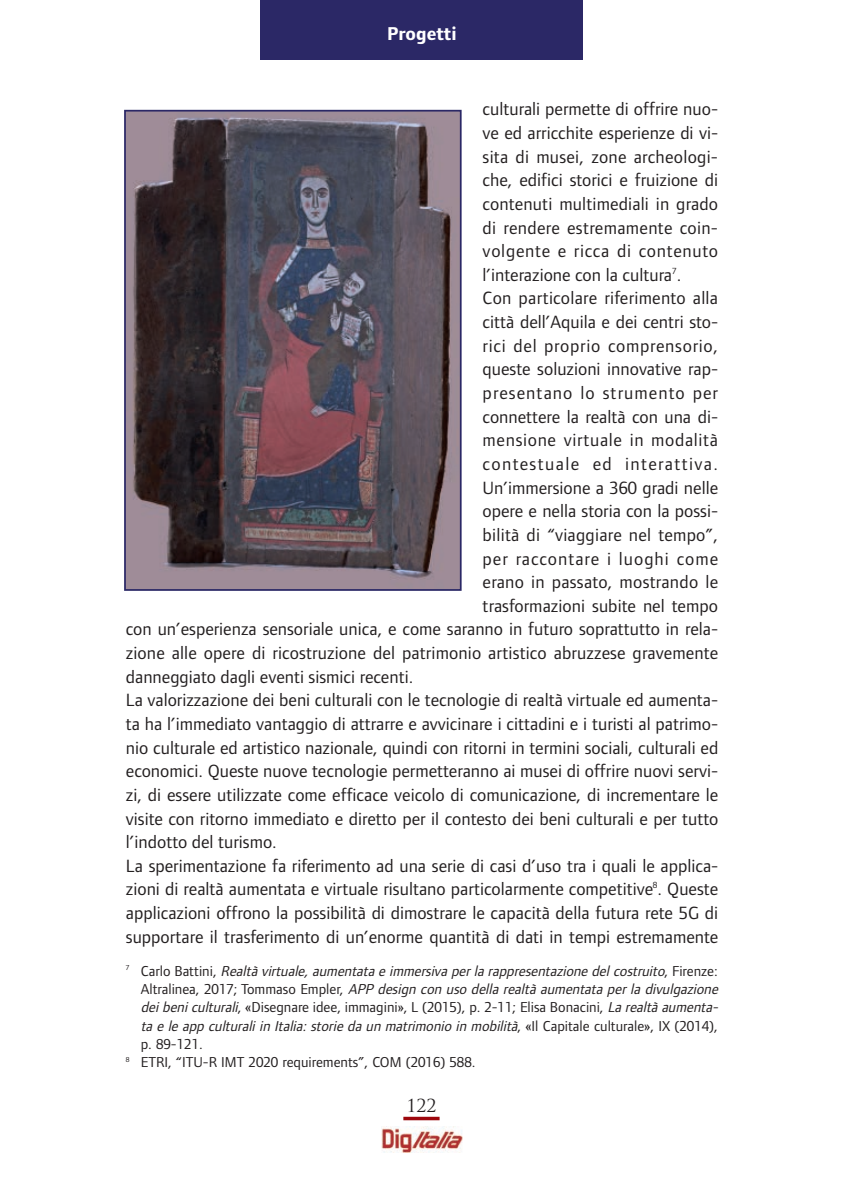
<style>
.page{position:relative;width:844px;height:1191px;background:#fff}
.page>*{position:absolute;margin:0;border:0;box-sizing:border-box;transform-origin:0 0}
.t1{font:700 19.25px "Foundry Form Sans";color:#fff}
.t2{font:18.38px "Foundry Form Sans";color:#231f20}
.t3{font:18.38px "Foundry Form Sans";letter-spacing:.04em;color:#231f20}
.t4{font:18.38px "Foundry Form Sans";letter-spacing:.02em;color:#231f20}
.t5{font:18.38px "Foundry Form Sans";letter-spacing:.035em;color:#231f20}
.t6{font:18.38px "Foundry Form Sans";letter-spacing:.075em;color:#231f20}
.t7{font:18.38px "Foundry Form Sans";letter-spacing:.06em;color:#231f20}
.t8{font:18.38px "Foundry Form Sans";letter-spacing:.055em;color:#231f20}
.t9{font:17.5px "Trajan Pro";color:#231f20}
.t10{font:italic 14.88px "Foundry Form Sans";color:#231f20}
.t11{font:14.88px "Foundry Form Sans";color:#231f20}
.s1{font-style:normal}
.s2{font-style:italic}
</style>
<div class="page">
<img style="left:381px;top:1126px;width:82px;height:26px">
<div style="left:260px;top:0;width:323px;height:60px;background:#2b2866"></div>
<svg style="left:403px;top:1116px;width:36px;height:4px"></svg>
<img style="left:127px;top:113px;width:331px;height:475px">
<div style="left:124px;top:110px;width:337px;height:481px;border:2px solid #2b2866"></div>
<p class="t1" style="left:387px;top:23px;width:71px">Progetti</p>
<p class="t2" style="left:482px;top:99px;width:237px">culturali permette di offrire nuo-</p>
<p class="t2" style="left:482px;top:123px;width:237px">ve ed arricchite esperienze di vi-</p>
<p class="t2" style="left:482px;top:146px;width:237px">sita di musei, zone archeologi-</p>
<p class="t2" style="left:482px;top:170px;width:237px">che, edifici storici e fruizione di</p>
<p class="t2" style="left:482px;top:193px;width:237px">contenuti multimediali in grado</p>
<p class="t4" style="left:482px;top:217px;width:237px">di rendere estremamente coin-</p>
<p class="t3" style="left:482px;top:241px;width:237px">volgente e ricca di contenuto</p>
<p class="t2" style="left:482px;top:264px;width:200px">l’interazione con la cultura<sup>7</sup>.</p>
<p class="t2" style="left:482px;top:288px;width:237px">Con particolare riferimento alla</p>
<p class="t2" style="left:482px;top:312px;width:237px">città dell’Aquila e dei centri sto-</p>
<p class="t3" style="left:482px;top:335px;width:237px">rici del proprio comprensorio,</p>
<p class="t2" style="left:482px;top:359px;width:237px">queste soluzioni innovative rap-</p>
<p class="t7" style="left:482px;top:382px;width:237px">presentano lo strumento per</p>
<p class="t2" style="left:482px;top:406px;width:237px">connettere la realtà con una di-</p>
<p class="t5" style="left:482px;top:430px;width:237px">mensione virtuale in modalità</p>
<p class="t6" style="left:482px;top:453px;width:237px">contestuale ed interattiva.</p>
<p class="t2" style="left:482px;top:477px;width:237px">Un’immersione a 360 gradi nelle</p>
<p class="t2" style="left:482px;top:501px;width:237px">opere e nella storia con la possi-</p>
<p class="t2" style="left:482px;top:524px;width:237px">bilità di “viaggiare nel tempo”,</p>
<p class="t8" style="left:482px;top:548px;width:237px">per raccontare i luoghi come</p>
<p class="t2" style="left:482px;top:571px;width:237px">erano in passato, mostrando le</p>
<p class="t2" style="left:482px;top:595px;width:237px">trasformazioni subite nel tempo</p>
<p class="t2" style="left:126px;top:619px;width:593px">con un’esperienza sensoriale unica, e come saranno in futuro soprattutto in rela-</p>
<p class="t2" style="left:126px;top:642px;width:593px">zione alle opere di ricostruzione del patrimonio artistico abruzzese gravemente</p>
<p class="t2" style="left:126px;top:666px;width:289px">danneggiato dagli eventi sismici recenti.</p>
<p class="t2" style="left:126px;top:690px;width:593px">La valorizzazione dei beni culturali con le tecnologie di realtà virtuale ed aumenta-</p>
<p class="t2" style="left:126px;top:713px;width:593px">ta ha l’immediato vantaggio di attrarre e avvicinare i cittadini e i turisti al patrimo-</p>
<p class="t2" style="left:126px;top:737px;width:593px">nio culturale ed artistico nazionale, quindi con ritorni in termini sociali, culturali ed</p>
<p class="t2" style="left:126px;top:761px;width:593px">economici. Queste nuove tecnologie permetteranno ai musei di offrire nuovi servi-</p>
<p class="t2" style="left:126px;top:784px;width:593px">zi, di essere utilizzate come efficace veicolo di comunicazione, di incrementare le</p>
<p class="t2" style="left:126px;top:808px;width:593px">visite con ritorno immediato e diretto per il contesto dei beni culturali e per tutto</p>
<p class="t2" style="left:126px;top:831px;width:152px">l’indotto del turismo.</p>
<p class="t2" style="left:126px;top:855px;width:593px">La sperimentazione fa riferimento ad una serie di casi d’uso tra i quali le applica-</p>
<p class="t2" style="left:126px;top:879px;width:593px">zioni di realtà aumentata e virtuale risultano particolarmente competitive<sup>8</sup>. Queste</p>
<p class="t2" style="left:126px;top:902px;width:593px">applicazioni offrono la possibilità di dimostrare le capacità della futura rete 5G di</p>
<p class="t2" style="left:126px;top:926px;width:593px">supportare il trasferimento di un’enorme quantità di dati in tempi estremamente</p>
<p class="t10" style="left:126px;top:962px;width:593px"><sup>7</sup> <span class="s1">C a r l o B a t t i n i ,</span> Realtà virtuale,aumentata e immersiva perla rappresentazione delcostruito<span class="s1">, F i r e n z e :</span></p>
<p class="t10" style="left:141px;top:980px;width:582px"><span class="s1">A l t r a l i n e a , 2 0 1 7 ; To m m a s o E m p l e r,</span> APP design con uso della realtà aumentata per la divulgazione</p>
<p class="t11" style="left:141px;top:999px;width:582px"><span class="s2">deibeniculturali</span>, «Disegnare idee, immagini», L (2015), p. 2-11; Elisa Bonacini, <span class="s2">La realtà aumenta-</span></p>
<p class="t10" style="left:141px;top:1017px;width:578px">ta e le app culturaliin Italia:storie da un matrimonio in mobilità<span class="s1">, « I l C a p i t a l e c u l t u ra l e », I X ( 2 0 1 4 ) ,</span></p>
<p class="t11" style="left:141px;top:1035px;width:64px">p. 89-121.</p>
<p class="t11" style="left:126px;top:1054px;width:351px"><sup>8</sup> ETRI, “ITU-R IMT 2020 requirements”, COM (2016) 588.</p>
<p class="t9" style="left:406px;top:1095px;width:31px">122</p>
</div>
